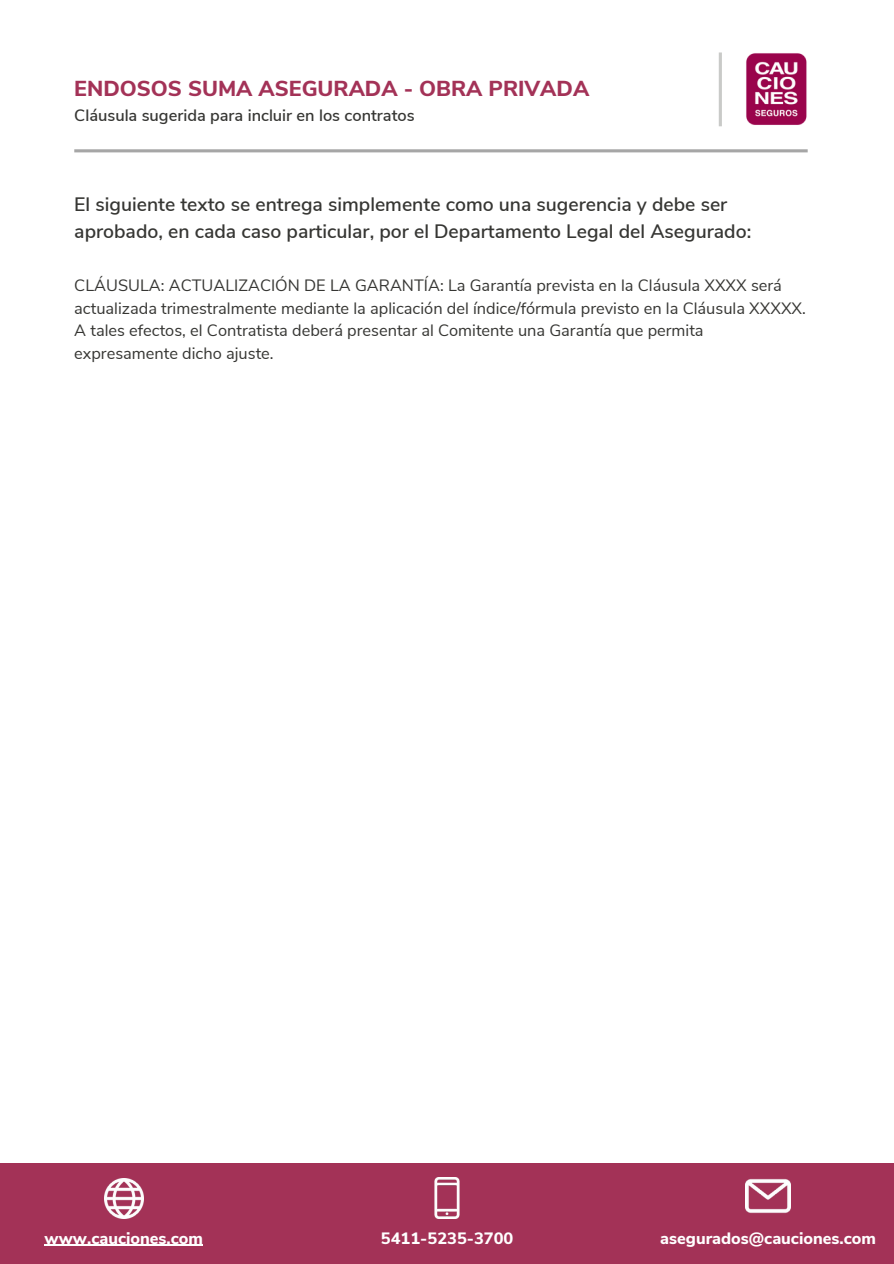
<style>
.page{position:relative;width:894px;height:1264px;background:#fff}
.page>*{position:absolute;margin:0;border:0;box-sizing:border-box;transform-origin:0 0}
.t1{font:800 21.6px "Nunito Sans";color:#a33257}
.t2{font:600 19.35px/27px "Nunito Sans";color:#363633}
.t3{font:16.35px/22.5px "Nunito Sans";color:#363633}
.t4{font:800 16.35px "Nunito Sans";color:#fff}
.t5{font:600 16.35px "Nunito Sans";color:#363633}
</style>
<div class="page">
<img style="left:746px;top:53px;width:61px;height:72px">
<div style="left:0;top:1163px;width:893px;height:100px;background:#a33257"></div>
<img style="left:104px;top:1178px;width:39px;height:40px">
<img style="left:745px;top:1178px;width:45px;height:36px">
<img style="left:434px;top:1177px;width:26px;height:41px">
<svg style="left:74px;top:149px;width:733px;height:3px;background:#aeaeae"></svg>
<svg style="left:718px;top:52px;width:3px;height:74px"></svg>
<hr style="left:45px;top:1244px;width:158px;height:1px;background:#fff">
<h1 class="t1" style="left:74px;top:74px;width:516px">ENDOSOS SUMA ASEGURADA - OBRA PRIVADA</h1>
<p class="t5" style="left:74px;top:105px;width:342px">Cláusula sugerida para incluir en los contratos</p>
<p class="t2" style="left:74px;top:191px;width:678px">El siguiente texto se entrega simplemente como una sugerencia y debe ser aprobado, en cada caso particular, por el Departamento Legal del Asegurado:</p>
<p class="t3" style="left:74px;top:274px;width:733px">CLÁUSULA: ACTUALIZACIÓN DE LA GARANTÍA: La Garantía prevista en la Cláusula XXXX será actualizada trimestralmente mediante la aplicación del índice/fórmula previsto en la Cláusula XXXXX.<br>A tales efectos, el Contratista deberá presentar al Comitente una Garantía que permita expresamente dicho ajuste.</p>
<p class="t4" style="left:45px;top:1226px;width:160px">www.cauciones.com</p>
<p class="t4" style="left:381px;top:1226px;width:134px">5411-5235-3700</p>
<p class="t4" style="left:660px;top:1226px;width:217px">asegurados@cauciones.com</p>
</div>
